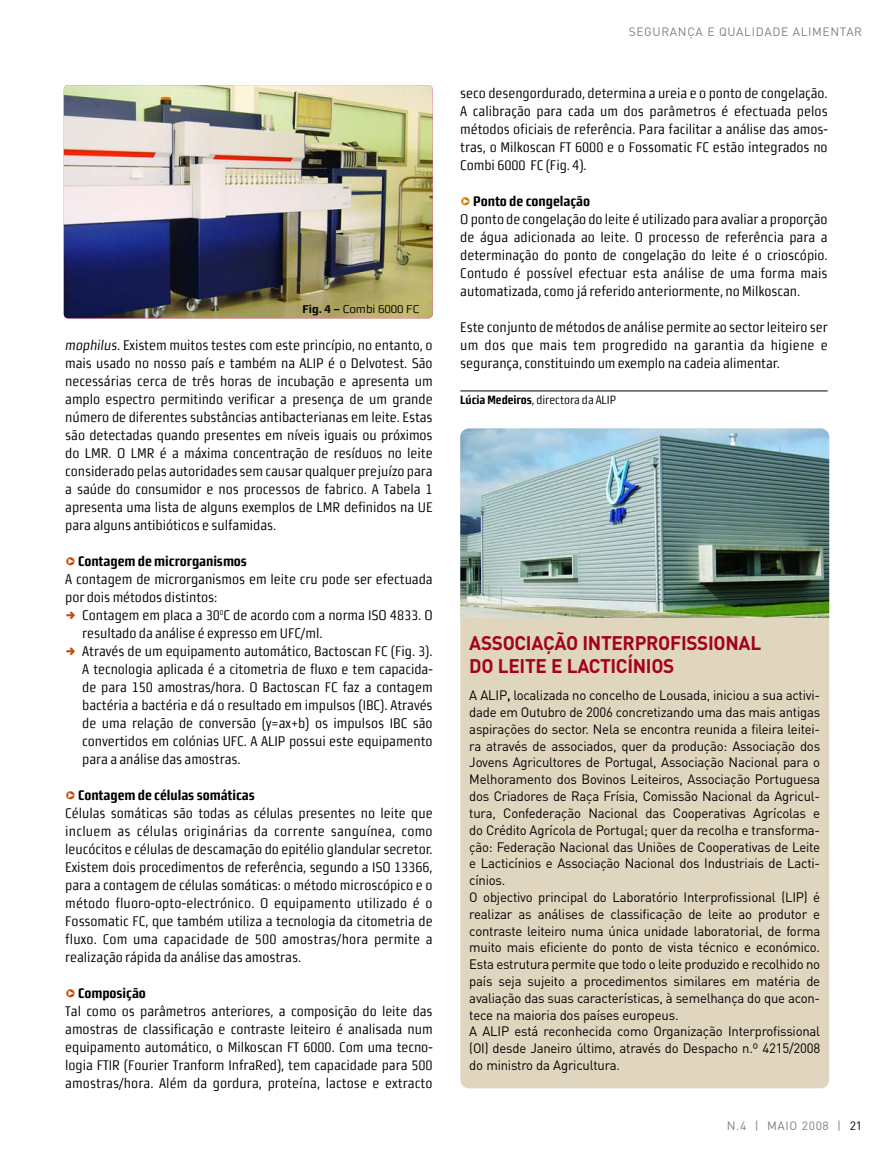
<style>
.page{position:relative;width:893px;height:1149px;background:#fff}
.page>*{position:absolute;margin:0;border:0;box-sizing:border-box;transform-origin:0 0}
.t1{font:700 19.5px/23px "DIN";letter-spacing:-.015em;color:#a3011c}
.t2{font:13.95px/18px "Morgan Sn Cn Lining";letter-spacing:-.005em;color:#000}
.t3{font:13.5px/16.8px "DIN";letter-spacing:-.015em;color:#000}
.t4{font:12px "DIN";letter-spacing:.05em;color:#808080}
.t5{font:12px "Morgan Sn Cn Lining";letter-spacing:-.005em;color:#000}
.t6{font:11.25px "Morgan Sn Lining";letter-spacing:-.005em;color:#000}
.s1{font-weight:700}
.s2{font-style:italic}
.s3{color:#c44a07}
.s4{color:#d47706}
.s5{font-weight:500}
.s6{color:#000}
</style>
<div class="page">
<hr style="left:460px;top:390px;width:368px;height:1px;background:#000">
<div style="left:460px;top:428px;width:369px;height:659px;background:#e0d5be;border-radius:9px"></div>
<img style="left:460px;top:428px;width:369px;height:189px">
<img style="left:64px;top:85px;width:369px;height:233px;border-radius:4px">
<p class="t6" style="left:302px;top:304px;width:119px"><span class="s1">Fig. 4 –</span> Combi 6000 FC</p>
<p class="t2" style="left:65px;top:336px;width:369px;text-align:justify"><span class="s2">mophilus</span>. Existem muitos testes com este princípio, no entanto, o mais usado no nosso país e também na ALIP é o Delvotest. São necessárias cerca de três horas de incubação e apresenta um amplo espectro permitindo verificar a presença de um grande número de diferentes substâncias antibacterianas em leite. Estas são detectadas quando presentes em níveis iguais ou próximos do LMR. O LMR é a máxima concentração de resíduos no leite considerado pelas autoridades sem causar qualquer prejuízo para a saúde do consumidor e nos processos de fabrico. A Tabela 1 apresenta uma lista de alguns exemplos de LMR definidos na UE para alguns antibióticos e sulfamidas.</p>
<p class="t2" style="left:65px;top:552px;width:369px"><span class="s3">❑</span> <span class="s1">Contagem de microrganismos<br></span>A contagem de microrganismos em leite cru pode ser efectuada por dois métodos distintos:</p>
<p class="t2" style="left:82px;top:606px;width:352px">Contagem em placa a 30<sup>0</sup>C de acordo com a norma ISO 4833. O resultado da análise é expresso em UFC/ml.<br>Através de um equipamento automático, Bactoscan FC (Fig. 3).<br>A tecnologia aplicada é a citometria de fluxo e tem capacida&shy;de para 150 amostras/hora. O Bactoscan FC faz a contagem bactéria a bactéria e dá o resultado em impulsos (IBC). Através de uma relação de conversão (y=ax+b) os impulsos IBC são convertidos em colónias UFC. A ALIP possui este equipamento para a análise das amostras.</p>
<p class="t2" style="left:65px;top:786px;width:369px"><span class="s3">❑</span> <span class="s1">Contagem de células somáticas<br></span>Células somáticas são todas as células presentes no leite que incluem as células originárias da corrente sanguínea, como leucócitos e células de descamação do epitélio glandular secretor.<br>Existem dois procedimentos de referência, segundo a ISO 13366, para a contagem de células somáticas: o método microscópico e o método fluoro-opto-electrónico. O equipamento utilizado é o Fossomatic FC, que também utiliza a tecnologia da citometria de fluxo. Com uma capacidade de 500 amostras/hora permite a realização rápida da análise das amostras.</p>
<p class="t2" style="left:65px;top:984px;width:369px"><span class="s3">❑</span> <span class="s1">Composição<br></span>Tal como os parâmetros anteriores, a composição do leite das amostras de classificação e contraste leiteiro é analisada num equipamento automático, o Milkoscan FT 6000. Com uma tecno&shy;logia FTIR (Fourier Tranform InfraRed), tem capacidade para 500 amostras/hora. Além da gordura, proteína, lactose e extracto</p>
<p class="t4" style="left:629px;top:28px;width:235px">SEGURANÇA E QUALIDADE ALIMENTAR</p>
<p class="t2" style="left:460px;top:84px;width:369px;text-align:justify">seco desengordurado, determina a ureia e o ponto de congelação.<br>A calibração para cada um dos parâmetros é efectuada pelos métodos oficiais de referência. Para facilitar a análise das amos&shy;tras, o Milkoscan FT 6000 e o Fossomatic FC estão integrados no Combi 6000 FC (Fig. 4).</p>
<p class="t2" style="left:460px;top:192px;width:369px"><span class="s4">❑</span> <span class="s1">Ponto de congelação<br></span>O ponto de congelação do leite é utilizado para avaliar a proporção de água adicionada ao leite. O processo de referência para a determinação do ponto de congelação do leite é o crioscópio.<br>Contudo é possível efectuar esta análise de uma forma mais automatizada, como já referido anteriormente, no Milkoscan.</p>
<p class="t2" style="left:460px;top:318px;width:369px;text-align:justify">Este conjunto de métodos de análise permite ao sector leiteiro ser um dos que mais tem progredido na garantia da higiene e segurança, constituindo um exemplo na cadeia alimentar.</p>
<p class="t5" style="left:460px;top:394px;width:158px"><span class="s1">Lúcia Medeiros</span>, directora da ALIP</p>
<h1 class="t1" style="left:469px;top:633px;width:293px">ASSOCIAÇÃO INTERPROFISSIONAL<br>DO LEITE E LACTICÍNIOS</h1>
<p class="t3" style="left:469px;top:688px;width:352px">A ALIP<span class="s5">,</span> localizada no concelho de Lousada, iniciou a sua activi&shy;dade em Outubro de 2006 concretizando uma das mais antigas aspirações do sector. Nela se encontra reunida a fileira leitei&shy;ra através de associados, quer da produção: Associação dos Jovens Agricultores de Portugal, Associação Nacional para o Melhoramento dos Bovinos Leiteiros, Associação Portuguesa dos Criadores de Raça Frísia, Comissão Nacional da Agricul&shy;tura, Confederação Nacional das Cooperativas Agrícolas e do Crédito Agrícola de Portugal; quer da recolha e transforma&shy;ção: Federação Nacional das Uniões de Cooperativas de Leite e Lacticínios e Associação Nacional dos Industriais de Lacti&shy;cínios.<br>O objectivo principal do Laboratório Interprofissional (LIP) é realizar as análises de classificação de leite ao produtor e contraste leiteiro numa única unidade laboratorial, de forma muito mais eficiente do ponto de vista técnico e económico.<br>Esta estrutura permite que todo o leite produzido e recolhido no país seja sujeito a procedimentos similares em matéria de avaliação das suas características, à semelhança do que acon&shy;tece na maioria dos países europeus.<br>A ALIP está reconhecida como Organização Interprofissional (OI) desde Janeiro último, através do Despacho n.º 4215/2008 do ministro da Agricultura.</p>
<p class="t4" style="left:727px;top:1121px;width:137px">N.4 | MAIO 2008 | <span class="s6">21</span></p>
</div>
